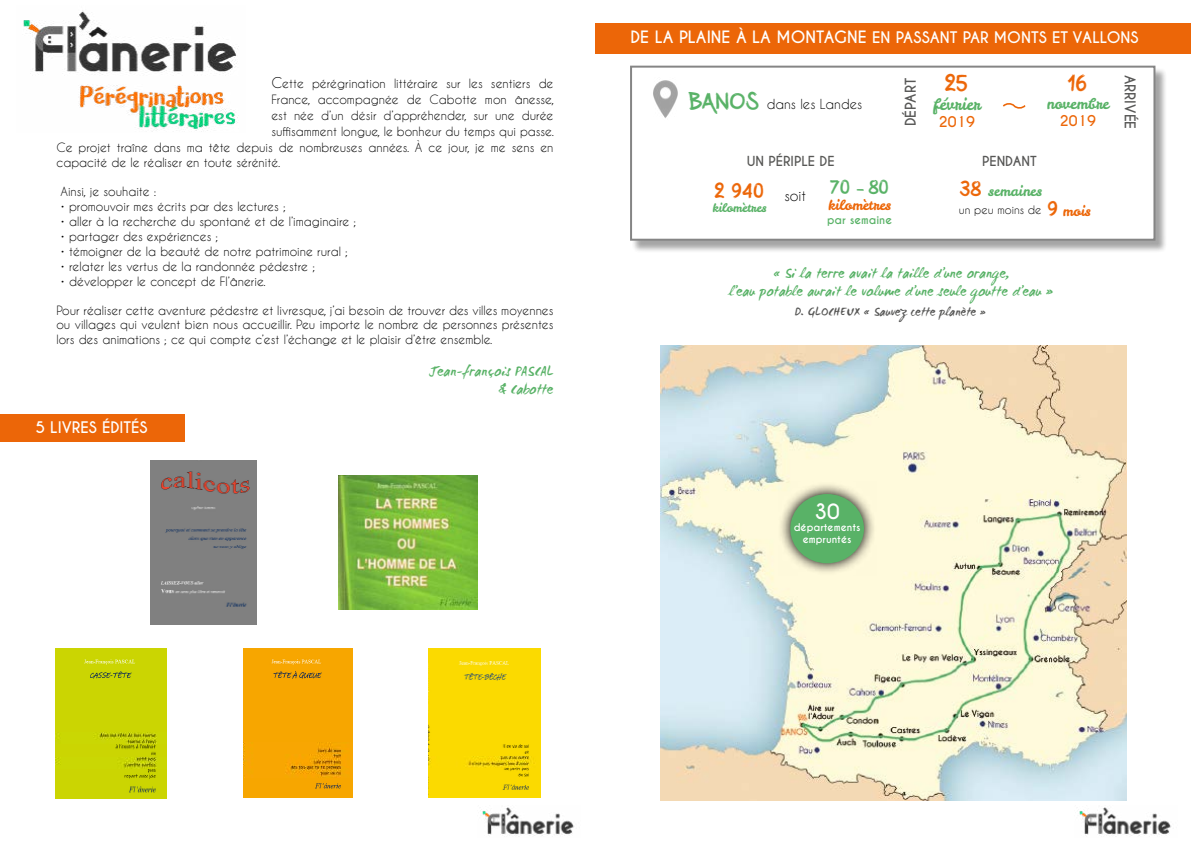
<style>
.page{position:relative;width:1191px;height:842px;background:#fff}
.page>*{position:absolute;margin:0;border:0;box-sizing:border-box;transform-origin:0 0}
.t1{font:21px "Brushy Cre";color:#ec6608}
.t2{font:700 20px "Caviar Dreams";color:#fff}
.t3{font:19px "Brushy Cre";color:#ec6608}
.t4{font:18px "Brushy Cre";color:#59b267}
.t5{font:16px "Leckerli One";color:#59b267}
.t6{font:15px/18px "WC Mano Negra Bta";color:#59b267;text-align:center}
.t7{font:700 15px "Caviar Dreams";color:#fff}
.t8{font:15px "Leckerli One";color:#59b267}
.t9{font:14px "Leckerli One";color:#ec6608}
.t10{font:700 14px "Caviar Dreams";color:#575756}
.t11{font:14px "Leckerli One";color:#59b267}
.t12{font:700 14px "Caviar Dreams";color:#ec6608}
.t13{font:14px "Caviar Dreams";color:#000}
.t14{font:13px "WC Mano Negra Bta";color:#575756}
.t15{font:13px "Caviar Dreams";color:#000}
.t16{font:700 13px "Caviar Dreams";color:#585856}
.t17{font:700 13px "Caviar Dreams";color:#575756}
.t18{font:12px/14.4px "Caviar Dreams";color:#000;text-align:justify}
.t19{font:12px "Leckerli One";color:#59b267}
.t20{font:11px "Caviar Dreams";color:#000}
.t21{font:700 11px "Caviar Dreams";color:#59b267}
.t22{font:700 10px/12px "Caviar Dreams";color:#fff;text-align:center}
.s1{font-size:14px}
.s2{font-size:16px}
.s3{font-family:"Brushy Cre";font-size:21px;color:#59b267}
.s4{font-size:12px}
.s5{font-family:"Brushy Cre";font-size:19px;color:#ec6608}
.s6{font-family:"Brushy Cre";font-size:19px}
</style>
<div class="page">
<div style="left:632px;top:67px;width:536px;height:186px;background:#000;opacity:.75"></div>
<div style="left:631px;top:67px;width:523px;height:173px;background:#fff"></div>
<img style="left:339px;top:476px;width:139px;height:134px">
<img style="left:150px;top:461px;width:106px;height:164px">
<img style="left:482px;top:807px;width:92px;height:29px">
<img style="left:1079px;top:807px;width:92px;height:29px">
<div style="left:0;top:415px;width:185px;height:27px;background:#ec6608"></div>
<div style="left:595px;top:23px;width:596px;height:30px;background:#ec6608"></div>
<img style="left:23px;top:10px;width:216px;height:122px">
<img style="left:653px;top:80px;width:25px;height:38px">
<svg style="left:1002px;top:103px;width:24px;height:6px"></svg>
<img style="left:55px;top:648px;width:112px;height:150px">
<img style="left:243px;top:648px;width:109px;height:150px">
<img style="left:429px;top:648px;width:111px;height:150px">
<img style="left:660px;top:345px;width:466px;height:456px">
<svg style="left:778px;top:482px;width:98px;height:94px;background:#e3dfc3"></svg>
<div style="left:790px;top:494px;width:74px;height:69px;background:#59b267;border-radius:50%"></div>
<p class="t18" style="left:271px;top:75px;width:284px;line-height:16px"><span class="s1">C</span>ette pérégrination littéraire sur les sentiers de France, accompagnée de Cabotte mon ânesse, est née d’un désir d’appréhender, sur une durée suffisamment longue, le bonheur du temps qui passe.</p>
<p class="t18" style="left:56px;top:140px;width:498px">Ce projet traîne dans ma tête depuis de nombreuses années. À ce jour, je me sens en capacité de le réaliser en toute sérénité.</p>
<p class="t18" style="left:60px;top:184px;width:97px">Ainsi, je souhaite :</p>
<p class="t18" style="left:61px;top:199px;width:227px">• promouvoir mes écrits par des lectures ;</p>
<p class="t18" style="left:61px;top:214px;width:297px">• aller à la recherche du spontané et de l’imaginaire ;</p>
<p class="t18" style="left:61px;top:229px;width:159px">• partager des expériences ;</p>
<p class="t18" style="left:61px;top:244px;width:289px">• témoigner de la beauté de notre patrimoine rural ;</p>
<p class="t18" style="left:61px;top:259px;width:256px">• relater les vertus de la randonnée pédestre ;</p>
<p class="t18" style="left:61px;top:274px;width:207px">• développer le concept de Fl’ânerie.</p>
<p class="t18" style="left:56px;top:303px;width:498px">Pour réaliser cette aventure pédestre et livresque, j’ai besoin de trouver des villes moyennes ou villages qui veulent bien nous accueillir. Peu importe le nombre de personnes présentes lors des animations ; ce qui compte c’est l’échange et le plaisir d’être ensemble.</p>
<p class="t7" style="left:35px;top:418px;width:114px">5 LIVRES ÉDITÉS</p>
<p class="t6" style="left:428px;top:361px;width:126px;text-align:right">Jean-françois PASCAL &amp; Cabotte</p>
<p class="t7" style="left:630px;top:28px;width:509px"><span class="s2">DE LA PLAINE À LA MONTAGNE</span> EN PASSANT PAR MONTS ET VALLONS</p>
<p class="t15" style="left:690px;top:96px;width:174px"><span class="s3">BANOS</span> dans les Landes</p>
<p class="t10" style="left:902px;top:126px;width:49px;rotate:-90deg">DÉPART</p>
<p class="t16" style="left:746px;top:153px;width:89px">UN PÉRIPLE DE</p>
<h3 class="t3" style="left:714px;top:177px;width:51px">2 940</h3>
<p class="t19" style="left:712px;top:200px;width:56px">kilomètres</p>
<p class="t13" style="left:784px;top:187px;width:23px">soit</p>
<h3 class="t4" style="left:830px;top:174px;width:61px">70 <span class="s4">-</span> 80</h3>
<p class="t9" style="left:828px;top:196px;width:65px">kilomètres</p>
<p class="t21" style="left:827px;top:213px;width:66px">par semaine</p>
<h1 class="t1" style="left:945px;top:68px;width:25px">25</h1>
<h3 class="t5" style="left:933px;top:94px;width:49px">février</h3>
<p class="t12" style="left:938px;top:113px;width:38px">2019</p>
<h1 class="t1" style="left:1068px;top:68px;width:21px">16</h1>
<p class="t8" style="left:1046px;top:94px;width:64px">novembre</p>
<p class="t12" style="left:1059px;top:112px;width:38px">2019</p>
<p class="t17" style="left:982px;top:153px;width:56px">PENDANT</p>
<p class="t11" style="left:960px;top:181px;width:83px"><span class="s5">38</span> semaines</p>
<p class="t20" style="left:958px;top:203px;width:84px">un peu moins de</p>
<p class="t9" style="left:1047px;top:201px;width:45px"><span class="s6">9</span> mois</p>
<p class="t10" style="left:1138px;top:75px;width:56px;rotate:90deg">ARRIVÉE</p>
<p class="t6" style="left:729px;top:263px;width:325px">« Si la terre avait la taille d’une orange,<br>l’eau potable aurait le volume d’une seule goutte d’eau »</p>
<p class="t14" style="left:795px;top:303px;width:193px">D. GLOCHEUX « Sauvez cette planète <span class="s4">»</span></p>
<h2 class="t2" style="left:814px;top:499px;width:27px">30</h2>
<p class="t22" style="left:794px;top:522px;width:68px">départements empruntés</p>
</div>
